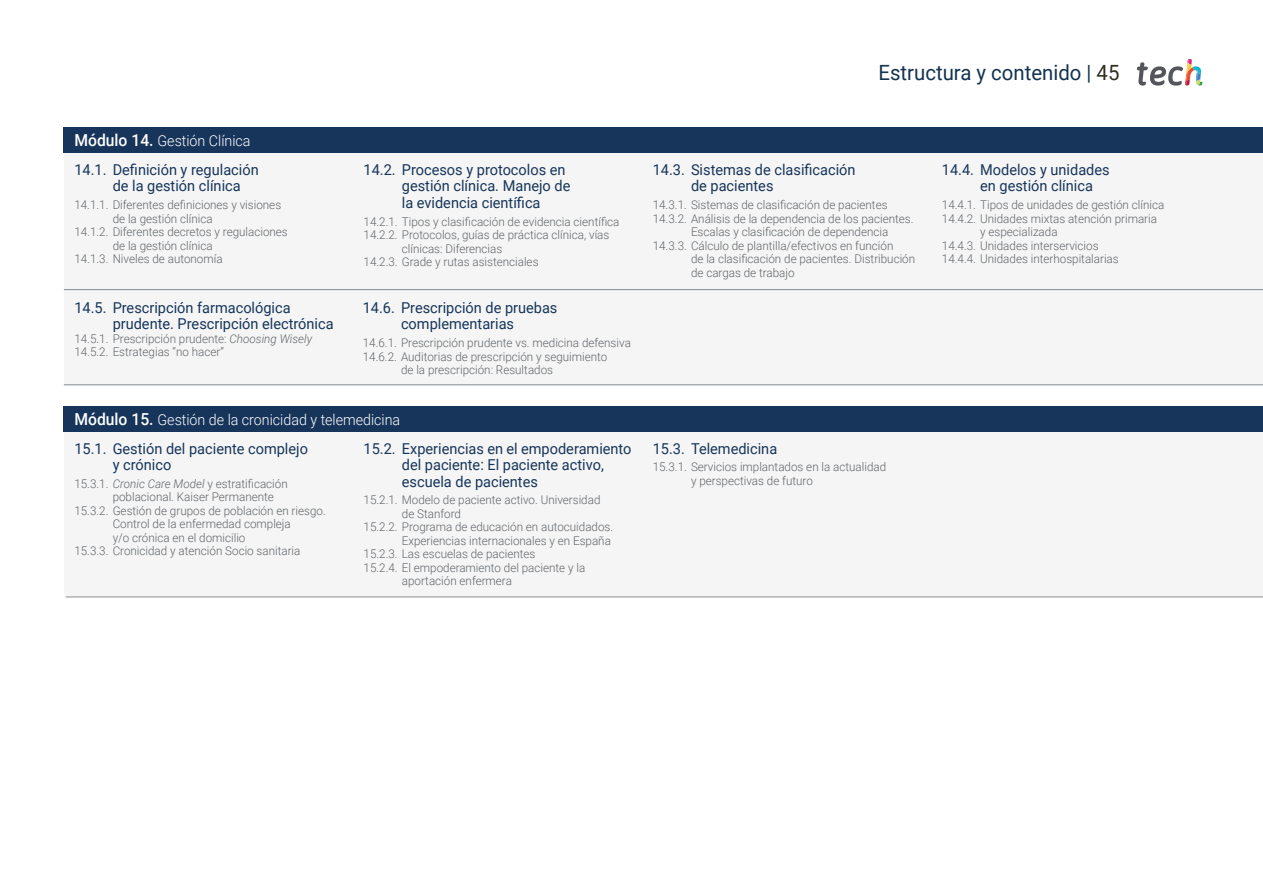
<style>
.page{position:relative;width:1263px;height:893px;background:#fff}
.page>*{position:absolute;margin:0;border:0;box-sizing:border-box;transform-origin:0 0}
.t1{font:21px "Roboto";color:#123352}
.t2{font:15px/16.5px "Roboto";color:#17355b}
.t3{font:300 15px "Roboto";color:#fff;scale:.95 1}
.t4{font:300 12px/13.5px "Roboto";color:#61646a}
.s1{font-weight:500;font-size:16.5px}
.s2{font-style:italic}
.s3{color:#312e20}
</style>
<div class="page">
<div style="left:64px;top:153px;width:1199px;height:232px;background:#f4f5f4"></div>
<div style="left:64px;top:421px;width:1199px;height:176px;background:#f4f5f4"></div>
<div style="left:64px;top:406px;width:1199px;height:26px;background:#17355b"></div>
<hr style="left:66px;top:597px;width:1197px;height:1px;background:#878a8e">
<div style="left:64px;top:128px;width:1199px;height:25px;background:#17355b"></div>
<hr style="left:64px;top:289px;width:1199px;height:1px;background:#878a8e">
<hr style="left:64px;top:385px;width:1199px;height:1px;background:#878a8e">
<svg style="left:1137px;top:59px;width:65px;height:27px"></svg>
<p class="t3" style="left:74px;top:130px;width:187px"><span class="s1">Módulo 14.</span> Gestión Clínica</p>
<p class="t2" style="left:113px;top:161px;width:148px;text-indent:-38px">14.1. Definición y regulación de la gestión clínica</p>
<p class="t4" style="left:74px;top:198px;width:208px">14.1.1. Diferentes definiciones y visiones</p>
<p class="t4" style="left:113px;top:211px;width:101px">de la gestión clínica</p>
<p class="t4" style="left:74px;top:225px;width:215px">14.1.2. Diferentes decretos y regulaciones</p>
<p class="t4" style="left:113px;top:238px;width:101px">de la gestión clínica</p>
<p class="t4" style="left:74px;top:252px;width:150px">14.1.3. Niveles de autonomía</p>
<p class="t2" style="left:113px;top:299px;width:222px;text-indent:-38px">14.5. Prescripción farmacológica prudente. Prescripción electrónica</p>
<p class="t4" style="left:74px;top:331px;width:239px">14.5.1. Prescripción prudente: <span class="s2">Choosing Wisely<br></span>14.5.2. Estrategias “no hacer”</p>
<p class="t2" style="left:402px;top:161px;width:170px;text-indent:-38px">14.2. Procesos y protocolos en gestión clínica. Manejo de la evidencia científica</p>
<p class="t4" style="left:364px;top:214px;width:257px">14.2.1. Tipos y clasificación de evidencia científica</p>
<p class="t4" style="left:364px;top:228px;width:247px">14.2.2. Protocolos, guías de práctica clínica, vías</p>
<p class="t4" style="left:402px;top:241px;width:102px">clínicas: Diferencias</p>
<p class="t4" style="left:364px;top:255px;width:176px">14.2.3. Grade y rutas asistenciales</p>
<p class="t2" style="left:363px;top:299px;width:196px;text-align:center">14.6. Prescripción de pruebas complementarias</p>
<p class="t4" style="left:363px;top:336px;width:270px">14.6.1. Prescripción prudente vs. medicina defensiva</p>
<p class="t4" style="left:363px;top:349px;width:246px">14.6.2. Auditorias de prescripción y seguimiento</p>
<p class="t4" style="left:401px;top:363px;width:154px">de la prescripción: Resultados</p>
<p class="t3" style="left:74px;top:409px;width:344px"><span class="s1">Módulo 15.</span> Gestión de la cronicidad y telemedicina</p>
<p class="t2" style="left:113px;top:440px;width:197px;text-indent:-38px">15.1. Gestión del paciente complejo y crónico</p>
<p class="t4" style="left:74px;top:476px;width:215px">15.3.1. <span class="s2">Cronic Care Model</span> y estratificación</p>
<p class="t4" style="left:113px;top:490px;width:163px">poblacional. Kaiser Permanente</p>
<p class="t4" style="left:74px;top:503px;width:253px">15.3.2. Gestión de grupos de población en riesgo.</p>
<p class="t4" style="left:113px;top:517px;width:180px">Control de la enfermedad compleja</p>
<p class="t4" style="left:113px;top:530px;width:134px">y/o crónica en el domicilio</p>
<p class="t4" style="left:74px;top:544px;width:228px">15.3.3. Cronicidad y atención Socio sanitaria</p>
<p class="t2" style="left:402px;top:440px;width:231px;text-indent:-38px">15.2. Experiencias en el empoderamiento del paciente: El paciente activo, escuela de pacientes</p>
<p class="t4" style="left:364px;top:493px;width:238px">15.2.1. Modelo de paciente activo. Universidad</p>
<p class="t4" style="left:402px;top:506px;width:61px">de Stanford</p>
<p class="t4" style="left:364px;top:520px;width:251px">15.2.2. Programa de educación en autocuidados.</p>
<p class="t4" style="left:402px;top:533px;width:211px">Experiencias internacionales y en España</p>
<p class="t4" style="left:364px;top:547px;width:173px">15.2.3. Las escuelas de pacientes</p>
<p class="t4" style="left:364px;top:560px;width:223px">15.2.4. El empoderamiento del paciente y la</p>
<p class="t4" style="left:402px;top:574px;width:112px">aportación enfermera</p>
<h1 class="t1" style="left:878px;top:57px;width:242px">Estructura y contenido | <span class="s3">45</span></h1>
<p class="t2" style="left:691px;top:161px;width:166px;text-indent:-38px">14.3. Sistemas de clasificación de pacientes</p>
<p class="t4" style="left:653px;top:198px;width:236px">14.3.1. Sistemas de clasificación de pacientes</p>
<p class="t4" style="left:653px;top:211px;width:262px">14.3.2. Análisis de la dependencia de los pacientes.</p>
<p class="t4" style="left:691px;top:225px;width:199px">Escalas y clasificación de dependencia</p>
<p class="t4" style="left:653px;top:238px;width:242px">14.3.3. Cálculo de plantilla/efectivos en función</p>
<p class="t4" style="left:691px;top:252px;width:226px">de la clasificación de pacientes. Distribución</p>
<p class="t4" style="left:691px;top:265px;width:105px">de cargas de trabajo</p>
<p class="t2" style="left:980px;top:161px;width:131px;text-indent:-38px">14.4. Modelos y unidades en gestión clínica</p>
<p class="t4" style="left:942px;top:198px;width:224px">14.4.1. Tipos de unidades de gestión clínica</p>
<p class="t4" style="left:942px;top:211px;width:217px">14.4.2. Unidades mixtas atención primaria</p>
<p class="t4" style="left:980px;top:225px;width:79px">y especializada</p>
<p class="t4" style="left:942px;top:238px;width:158px">14.4.3. Unidades interservicios</p>
<p class="t4" style="left:942px;top:252px;width:178px">14.4.4. Unidades interhospitalarias</p>
<p class="t2" style="left:653px;top:440px;width:126px">15.3. Telemedicina</p>
<p class="t4" style="left:691px;top:460px;width:197px;text-indent:-38px">15.3.1. Servicios implantados en la actualidad y perspectivas de futuro</p>
</div>
